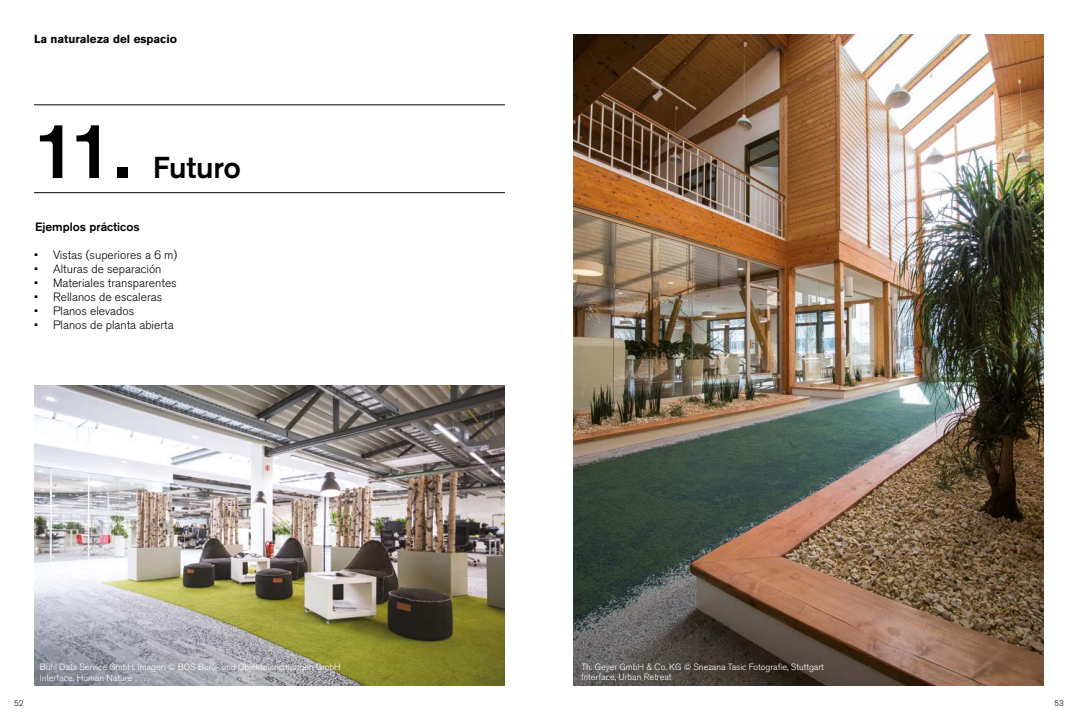
<style>
.page{position:relative;width:1078px;height:720px;background:#fff}
.page>*{position:absolute;margin:0;border:0;box-sizing:border-box;transform-origin:0 0}
.t1{font:500 78px "Akzidenz Grotesk Pro";color:#000}
.t2{font:500 30px "Akzidenz Grotesk Pro";color:#000}
.t3{font:300 12px "Akzidenz Grotesk Pro";color:#000}
.t4{font:500 12px "Akzidenz Grotesk Pro";color:#000}
.t5{font:700 11.6px "Akzidenz Grotesk Pro";color:#000}
.t6{font:300 9px/10px "Akzidenz Grotesk Pro";color:#fff}
.t7{font:300 8px "Akzidenz Grotesk Pro";color:#000}
</style>
<div class="page">
<img style="left:573px;top:34px;width:470px;height:652px">
<img style="left:34px;top:386px;width:471px;height:300px">
<hr style="left:34px;top:104px;width:471px;height:1px;background:#000">
<hr style="left:34px;top:192px;width:471px;height:1px;background:#000">
<p class="t5" style="left:34px;top:31px;width:145px">La naturaleza del espacio</p>
<h1 class="t1" style="left:34px;top:100px;width:98px">11.</h1>
<h2 class="t2" style="left:153px;top:148px;width:90px">Futuro</h2>
<h3 class="t4" style="left:35px;top:219px;width:106px">Ejemplos prácticos</h3>
<h3 class="t3" style="left:34px;top:247px;width:145px">• Vistas (superiores a 6 m)</h3>
<h3 class="t3" style="left:34px;top:261px;width:129px">• Alturas de separación</h3>
<h3 class="t3" style="left:34px;top:275px;width:144px">• Materiales transparentes</h3>
<h3 class="t3" style="left:34px;top:289px;width:130px">• Rellanos de escaleras</h3>
<h3 class="t3" style="left:34px;top:303px;width:102px">• Planos elevados</h3>
<h3 class="t3" style="left:34px;top:317px;width:141px">• Planos de planta abierta</h3>
<p class="t6" style="left:40px;top:662px;width:302px;line-height:10.8px">Buhl Data Service GmbH. Imagen © BOS Buro- und Objekteinrichtungen GmbH<br>Interface, Human Nature</p>
<p class="t6" style="left:581px;top:662px;width:244px">Th. Geyer GmbH &amp; Co. KG © Snezana Tasic Fotografie, Stuttgart<br>Interface, Urban Retreat</p>
<p class="t7" style="left:14px;top:698px;width:11px">52</p>
<p class="t7" style="left:1054px;top:698px;width:11px">53</p>
</div>
